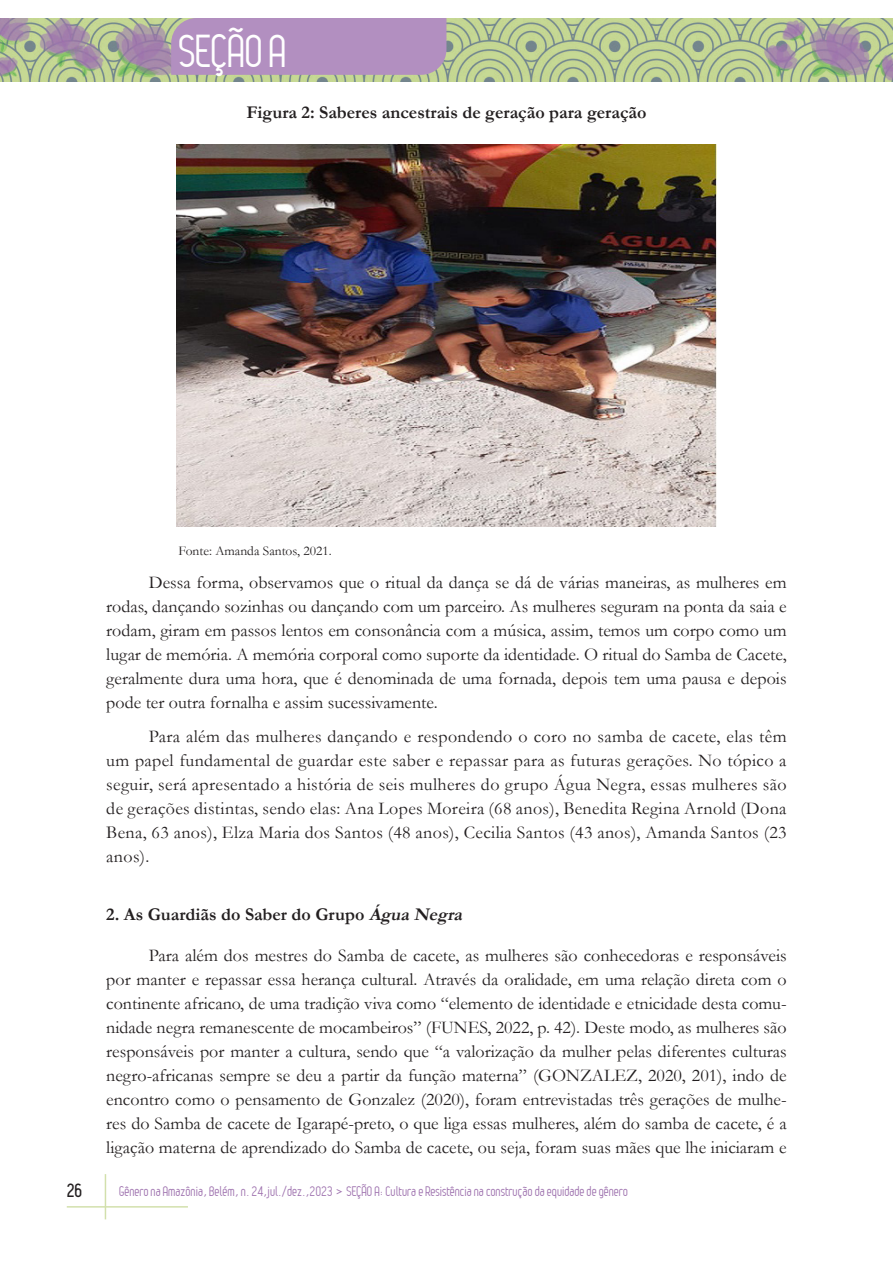
<style>
.page{position:relative;width:893px;height:1263px;background:#fff}
.page>*{position:absolute;margin:0;border:0;box-sizing:border-box;transform-origin:0 0}
.t1{font:45px "Leger";letter-spacing:-.01em;color:#fff}
.Texto{font:18px/24px "Garamond";color:#231f20;text-align:justify}
.Título_1-imgs{font:700 18px "Garamond";color:#231f20}
.Titulo_2{font:700 18px "Garamond";color:#231f20}
.t2{font:700 18px "Leger";color:#231f20}
.t3{font:13.5px "Leger";color:#9f73af}
.Fonte{font:13.5px "Garamond";color:#231f20}
.s1{font-style:italic}
</style>
<div class="page">
<hr style="left:105px;top:1174px;width:1px;height:45px;background:#d2e0ac">
<hr style="left:67px;top:1206px;width:121px;height:1px;background:#d2e0ac">
<img style="left:0;top:18px;width:893px;height:64px">
<div style="left:171px;top:18px;width:275px;height:57px;background:#b28fc0"></div>
<img style="left:177px;top:145px;width:539px;height:382px">
<h1 class="t1" style="left:179px;top:26px;width:110px">SEÇÃO A</h1>
<p class="Título_1-imgs" style="left:246px;top:100px;width:402px">Figura 2: Saberes ancestrais de geração para geração</p>
<p class="Fonte" style="left:179px;top:542px;width:155px">Fonte: Amanda Santos, 2021.</p>
<p class="Texto" style="left:106px;top:569px;width:682px;text-indent:43px">Dessa forma, observamos que o ritual da dança se dá de várias maneiras, as mulheres em rodas, dançando sozinhas ou dançando com um parceiro. As mulheres seguram na ponta da saia e rodam, giram em passos lentos em consonância com a música, assim, temos um corpo como um lugar de memória. A memória corporal como suporte da identidade. O ritual do Samba de Cacete, geralmente dura uma hora, que é denominada de uma fornada, depois tem uma pausa e depois pode ter outra fornalha e assim sucessivamente.</p>
<p class="Texto" style="left:106px;top:724px;width:682px;text-indent:43px">Para além das mulheres dançando e respondendo o coro no samba de cacete, elas têm um papel fundamental de guardar este saber e repassar para as futuras gerações. No tópico a seguir, será apresentado a história de seis mulheres do grupo Água Negra, essas mulheres são de gerações distintas, sendo elas: Ana Lopes Moreira (68 anos), Benedita Regina Arnold (Dona Bena, 63 anos), Elza Maria dos Santos (48 anos), Cecilia Santos (43 anos), Amanda Santos (23 anos).</p>
<p class="Titulo_2" style="left:106px;top:902px;width:362px">2. As Guardiãs do Saber do Grupo <span class="s1">Água Negra</span></p>
<p class="Texto" style="left:106px;top:943px;width:682px;text-indent:43px">Para além dos mestres do Samba de cacete, as mulheres são conhecedoras e responsáveis por manter e repassar essa herança cultural. Através da oralidade, em uma relação direta com o continente africano, de uma tradição viva como “elemento de identidade e etnicidade desta comu&shy;nidade negra remanescente de mocambeiros” (FUNES, 2022, p. 42). Deste modo, as mulheres são responsáveis por manter a cultura, sendo que “a valorização da mulher pelas diferentes culturas negro-africanas sempre se deu a partir da função materna” (GONZALEZ, 2020, 201), indo de encontro como o pensamento de Gonzalez (2020), foram entrevistadas três gerações de mulhe&shy;res do Samba de cacete de Igarapé-preto, o que liga essas mulheres, além do samba de cacete, é a ligação materna de aprendizado do Samba de cacete, ou seja, foram suas mães que lhe iniciaram e</p>
<p class="t2" style="left:67px;top:1180px;width:17px">26</p>
<p class="t3" style="left:119px;top:1183px;width:510px">Gênero na Amazônia, Belém, n. 24,jul./dez.,2023 &gt; SEÇÃO A: Cultura e Resistência na construção da equidade de gênero</p>
</div>
